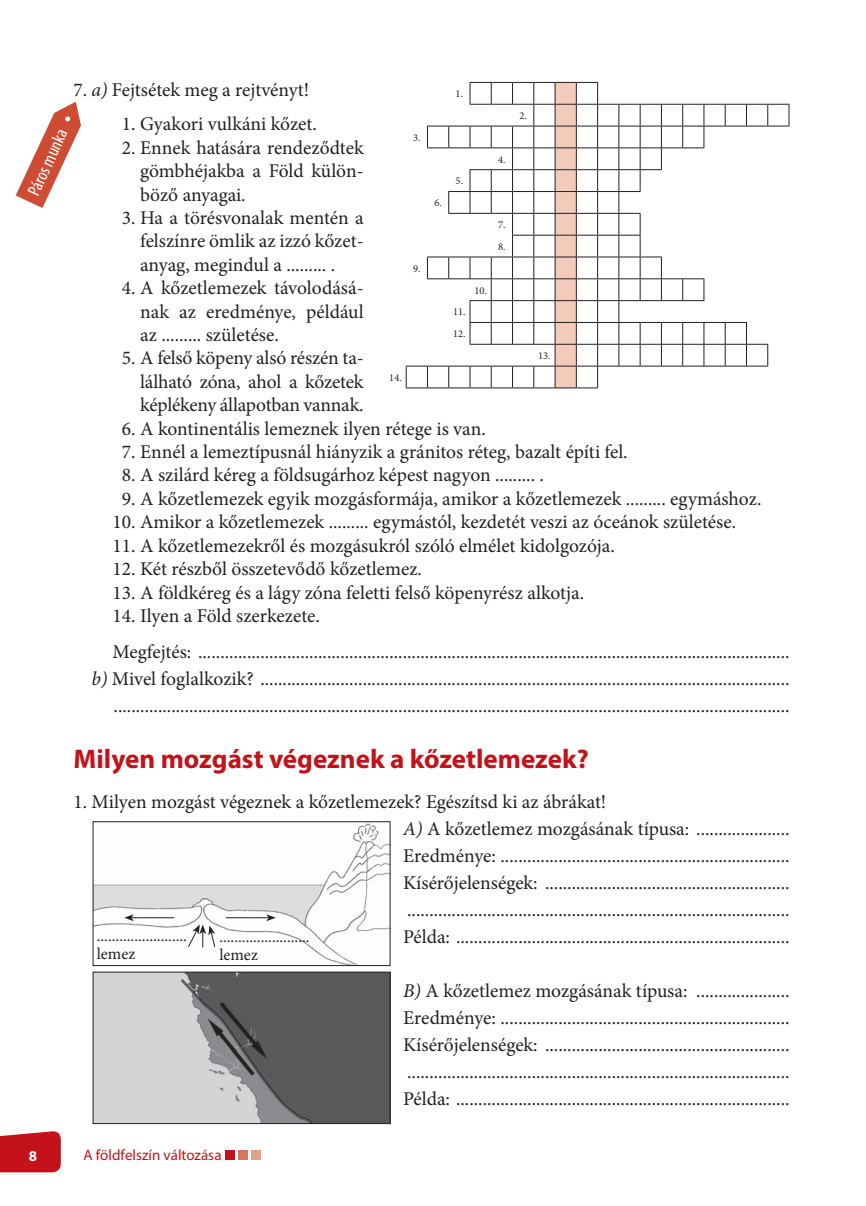
<style>
.page{position:relative;width:866px;height:1206px;background:#fff}
.page>*{position:absolute;margin:0;border:0;box-sizing:border-box;transform-origin:0 0}
.t1{font:700 27px "Myriad Pro";color:#c4121a}
.t2{font:19.5px/27px "Minion Pro";color:#231f20;text-align:justify}
.t3{font:condensed 18px "Myriad Pro";color:#fff}
.t4{font:16.5px/18.8px "Minion Pro";color:#231f20}
.t5{font:15px "Myriad Pro";color:#c4121a}
.t6{font:700 15px "Myriad Pro";color:#fff}
.t7{font:10.5px/21.8px "Minion Pro";color:#231f20}
.s1{font-style:italic}
</style>
<div class="page">
<div style="left:225px;top:1150px;width:9px;height:10px;background:#c4121a"></div>
<div style="left:238px;top:1150px;width:9px;height:10px;background:#d9755a"></div>
<div style="left:251px;top:1150px;width:9px;height:10px;background:#e69e85"></div>
<svg style="left:0;top:1131px;width:61px;height:41px;background:#c8222a"></svg>
<img style="left:95px;top:823px;width:293px;height:141px">
<div style="left:93px;top:821px;width:297px;height:145px;border:1px solid #231f20"></div>
<img style="left:95px;top:974px;width:293px;height:148px">
<div style="left:93px;top:972px;width:297px;height:152px;border:1px solid #231f20"></div>
<hr style="left:131px;top:917px;width:43px;height:1px;background:#231f20">
<svg style="left:124px;top:914px;width:10px;height:7px"></svg>
<hr style="left:226px;top:917px;width:43px;height:1px;background:#231f20">
<svg style="left:266px;top:914px;width:10px;height:7px"></svg>
<svg style="left:187px;top:924px;width:29px;height:24px"></svg>
<svg style="left:406px;top:82px;width:383px;height:306px"></svg>
<svg style="left:16px;top:102px;width:65px;height:106px"></svg>
<p class="t2" style="left:74px;top:77px;width:237px">7. <span class="s1">a)</span> Fejtsétek meg a rejtvényt!</p>
<p class="t2" style="left:122px;top:111px;width:196px">1. Gyakori vulkáni kőzet.</p>
<p class="t2" style="left:140px;top:136px;width:225px;line-height:23.4px;text-indent:-18px">2. Ennek hatására rendeződtek gömbhéjakba a Föld külön&shy;böző anyagai.</p>
<p class="t2" style="left:140px;top:206px;width:225px;line-height:23.4px;text-indent:-18px">3. Ha a törésvonalak mentén a felszínre ömlik az izzó kőzet&shy;anyag, megindul a ......... .</p>
<p class="t2" style="left:140px;top:276px;width:225px;line-height:23.4px;text-indent:-18px">4. A kőzetlemezek távolodásá&shy;nak az eredménye, például az ......... születése.</p>
<p class="t2" style="left:140px;top:347px;width:225px;line-height:23.4px;text-indent:-18px">5. A felső köpeny alsó részén ta&shy;lálható zóna, ahol a kőzetek képlékeny állapotban vannak.</p>
<p class="t2" style="left:122px;top:415px;width:365px">6. A kontinentális lemeznek ilyen rétege is van.</p>
<p class="t2" style="left:122px;top:438px;width:507px">7. Ennél a lemeztípusnál hiányzik a gránitos réteg, bazalt építi fel.</p>
<p class="t2" style="left:122px;top:462px;width:423px">8. A szilárd kéreg a földsugárhoz képest nagyon ......... .</p>
<p class="t2" style="left:122px;top:485px;width:641px">9. A kőzetlemezek egyik mozgásformája, amikor a kőzetlemezek ......... egymáshoz.</p>
<p class="t2" style="left:113px;top:509px;width:625px">10. Amikor a kőzetlemezek ......... egymástól, kezdetét veszi az óceánok születése.</p>
<p class="t2" style="left:113px;top:532px;width:504px">11. A kőzetlemezekről és mozgásukról szóló elmélet kidolgozója.</p>
<p class="t2" style="left:113px;top:555px;width:311px">12. Két részből összetevődő kőzetlemez.</p>
<p class="t2" style="left:113px;top:579px;width:473px">13. A földkéreg és a lágy zóna feletti felső köpenyrész alkotja.</p>
<p class="t2" style="left:113px;top:598px;width:678px;line-height:36px">14. Ilyen a Föld szerkezete.<br>Megfejtés: .....................................................................................................................................</p>
<p class="t2" style="left:92px;top:665px;width:699px;text-align:right"><span class="s1">b)</span> Mivel foglalkozik? ....................................................................................................................... ........................................................................................................................................................</p>
<h1 class="t1" style="left:74px;top:741px;width:516px">Milyen mozgást végeznek a kőzetlemezek?</h1>
<p class="t2" style="left:403px;top:788px;width:388px;text-align:left;text-indent:-330px">1. Milyen mozgást végeznek a kőzetlemezek? Egészítsd ki az ábrákat!<br><span class="s1">A)</span> A kőzetlemez mozgásának típusa: .....................<br>Eredménye: .................................................................<br>Kísérőjelenségek: ....................................................... ......................................................................................<br>Példa: ...........................................................................</p>
<p class="t2" style="left:403px;top:977px;width:388px"><span class="s1">B)</span> A kőzetlemez mozgásának típusa: .....................<br>Eredménye: .................................................................<br>Kísérőjelenségek: ....................................................... ......................................................................................<br>Példa: ...........................................................................</p>
<p class="t7" style="left:455px;top:83px;width:9px">1.</p>
<p class="t7" style="left:519px;top:105px;width:9px">2.</p>
<p class="t3" style="left:23px;top:190px;width:73px;rotate:-65deg">Páros munka</p>
<p class="t7" style="left:413px;top:127px;width:9px">3.</p>
<p class="t7" style="left:498px;top:148px;width:9px">4.</p>
<p class="t7" style="left:455px;top:170px;width:9px">5.</p>
<p class="t7" style="left:434px;top:192px;width:9px">6.</p>
<p class="t7" style="left:498px;top:214px;width:9px">7.<br>8.</p>
<p class="t7" style="left:413px;top:258px;width:9px">9.</p>
<p class="t7" style="left:474px;top:279px;width:14px">10.</p>
<p class="t7" style="left:453px;top:301px;width:14px">11.<br>12.</p>
<p class="t7" style="left:538px;top:345px;width:14px">13.</p>
<p class="t7" style="left:389px;top:367px;width:14px">14.</p>
<p class="t4" style="left:97px;top:926px;width:92px">........................ lemez</p>
<p class="t4" style="left:219px;top:927px;width:92px">........................ lemez</p>
<p class="t6" style="left:29px;top:1146px;width:10px">8</p>
<p class="t5" style="left:83px;top:1146px;width:140px">A földfelszín változása</p>
</div>
